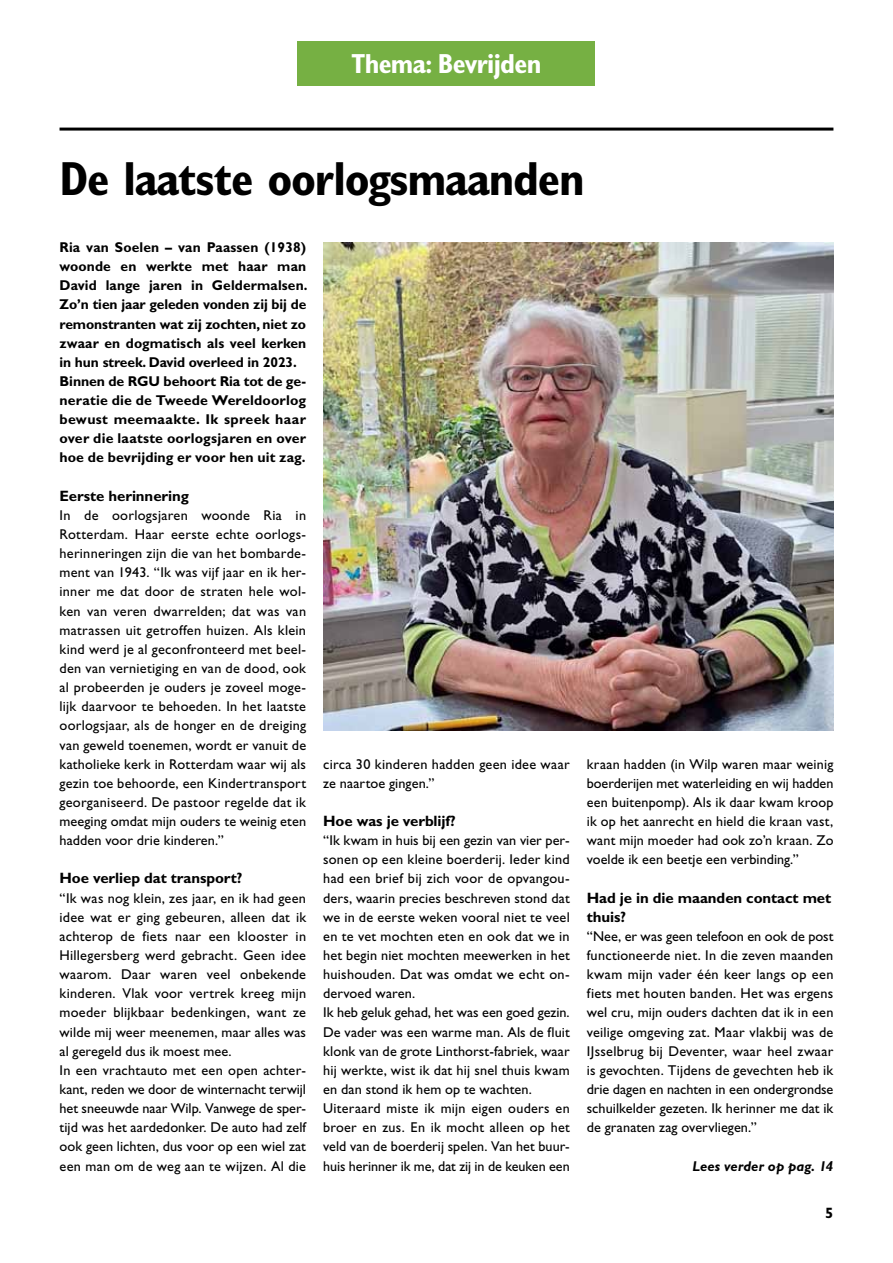
<style>
.page{position:relative;width:893px;height:1263px;background:#fff}
.page>*{position:absolute;margin:0;border:0;box-sizing:border-box;transform-origin:0 0}
.t1{font:700 condensed 48px "Gill Sans Std";letter-spacing:-.025em;color:#000}
.t2{font:700 condensed 27.6px "Gill Sans Std";letter-spacing:-.025em;color:#fff}
.t3{font:700 15px/19.2px "Gill Sans Std";letter-spacing:-.005em;color:#000}
.t4{font:14.25px/19.2px "Gill Sans Std";letter-spacing:.01em;color:#000;text-align:justify}
.t5{font:700 14.25px/19.2px "Gill Sans Std";letter-spacing:.01em;color:#000}
.t6{font:italic 700 14.25px "Gill Sans Std";letter-spacing:.01em;color:#000}
</style>
<div class="page">
<hr style="left:60px;top:128px;width:773px;height:3px;background:#000">
<div style="left:298px;top:42px;width:297px;height:44px;background:#76b043"></div>
<img style="left:323px;top:242px;width:510px;height:488px">
<h2 class="t2" style="left:352px;top:47px;width:191px">Thema: Bevrijden</h2>
<h1 class="t1" style="left:60px;top:150px;width:527px">De laatste oorlogsmaanden</h1>
<p class="t5" style="left:60px;top:237px;width:250px">Ria van Soelen – van Paassen (1938) woonde en werkte met haar man David lange jaren in Geldermalsen.<br>Zo’n tien jaar geleden vonden zij bij de remonstranten wat zij zochten, niet zo zwaar en dogmatisch als veel kerken in hun streek. David overleed in 2023.<br>Binnen de RGU behoort Ria tot de ge&shy;neratie die de Tweede Wereldoorlog bewust meemaakte. Ik spreek haar over die laatste oorlogsjaren en over hoe de bevrijding er voor hen uit zag.</p>
<p class="t3" style="left:60px;top:486px;width:131px">Eerste herinnering</p>
<p class="t4" style="left:60px;top:505px;width:248px">In de oorlogsjaren woonde Ria in Rotterdam. Haar eerste echte oorlogs&shy;herinneringen zijn die van het bombarde&shy;ment van 1943. “Ik was vijf jaar en ik her&shy;inner me dat door de straten hele wol&shy;ken van veren dwarrelden; dat was van matrassen uit getroffen huizen. Als klein kind werd je al geconfronteerd met beel&shy;den van vernietiging en van de dood, ook al probeerden je ouders je zoveel moge&shy;lijk daarvoor te behoeden. In het laatste oorlogsjaar, als de honger en de dreiging van geweld toenemen, wordt er vanuit de katholieke kerk in Rotterdam waar wij als gezin toe behoorde, een Kindertransport georganiseerd. De pastoor regelde dat ik meeging omdat mijn ouders te weinig eten hadden voor drie kinderen.”</p>
<p class="t3" style="left:60px;top:869px;width:184px">Hoe verliep dat transport?</p>
<p class="t4" style="left:60px;top:888px;width:248px;text-align:left">“Ik was nog klein, zes jaar, en ik had geen idee wat er ging gebeuren, alleen dat ik achterop de fiets naar een klooster in Hillegersberg werd gebracht. Geen idee waarom. Daar waren veel onbekende kinderen. Vlak voor vertrek kreeg mijn moeder blijkbaar bedenkingen, want ze wilde mij weer meenemen, maar alles was al geregeld dus ik moest mee.<br>In een vrachtauto met een open achter&shy;kant, reden we door de winternacht terwijl het sneeuwde naar Wilp. Vanwege de sper&shy;tijd was het aardedonker. De auto had zelf ook geen lichten, dus voor op een wiel zat een man om de weg aan te wijzen. Al die</p>
<p class="t4" style="left:587px;top:754px;width:248px">kraan hadden (in Wilp waren maar weinig boerderijen met waterleiding en wij hadden een buitenpomp). Als ik daar kwam kroop ik op het aanrecht en hield die kraan vast, want mijn moeder had ook zo’n kraan. Zo voelde ik een beetje een verbinding.”</p>
<p class="t3" style="left:587px;top:888px;width:246px">Had je in die maanden contact met thuis?</p>
<p class="t4" style="left:587px;top:926px;width:248px">“Nee, er was geen telefoon en ook de post functioneerde niet. In die zeven maanden kwam mijn vader één keer langs op een fiets met houten banden. Het was ergens wel cru, mijn ouders dachten dat ik in een veilige omgeving zat. Maar vlakbij was de IJsselbrug bij Deventer, waar heel zwaar is gevochten. Tijdens de gevechten heb ik drie dagen en nachten in een ondergrondse schuilkelder gezeten. Ik herinner me dat ik de granaten zag overvliegen.”</p>
<p class="t6" style="left:692px;top:1157px;width:143px">Lees verder op pag. 14</p>
<p class="t4" style="left:323px;top:754px;width:248px">circa 30 kinderen hadden geen idee waar ze naartoe gingen.”</p>
<p class="t3" style="left:323px;top:811px;width:134px">Hoe was je verblijf?</p>
<p class="t4" style="left:323px;top:831px;width:248px;text-align:left">“Ik kwam in huis bij een gezin van vier per&shy;sonen op een kleine boerderij. Ieder kind had een brief bij zich voor de opvangou&shy;ders, waarin precies beschreven stond dat we in de eerste weken vooral niet te veel en te vet mochten eten en ook dat we in het begin niet mochten meewerken in het huishouden. Dat was omdat we echt on&shy;dervoed waren.<br>Ik heb geluk gehad, het was een goed gezin.<br>De vader was een warme man. Als de fluit klonk van de grote Linthorst-fabriek, waar hij werkte, wist ik dat hij snel thuis kwam en dan stond ik hem op te wachten.<br>Uiteraard miste ik mijn eigen ouders en broer en zus. En ik mocht alleen op het veld van de boerderij spelen. Van het buur&shy;huis herinner ik me, dat zij in de keuken een</p>
<p class="t3" style="left:825px;top:1203px;width:10px">5</p>
</div>
